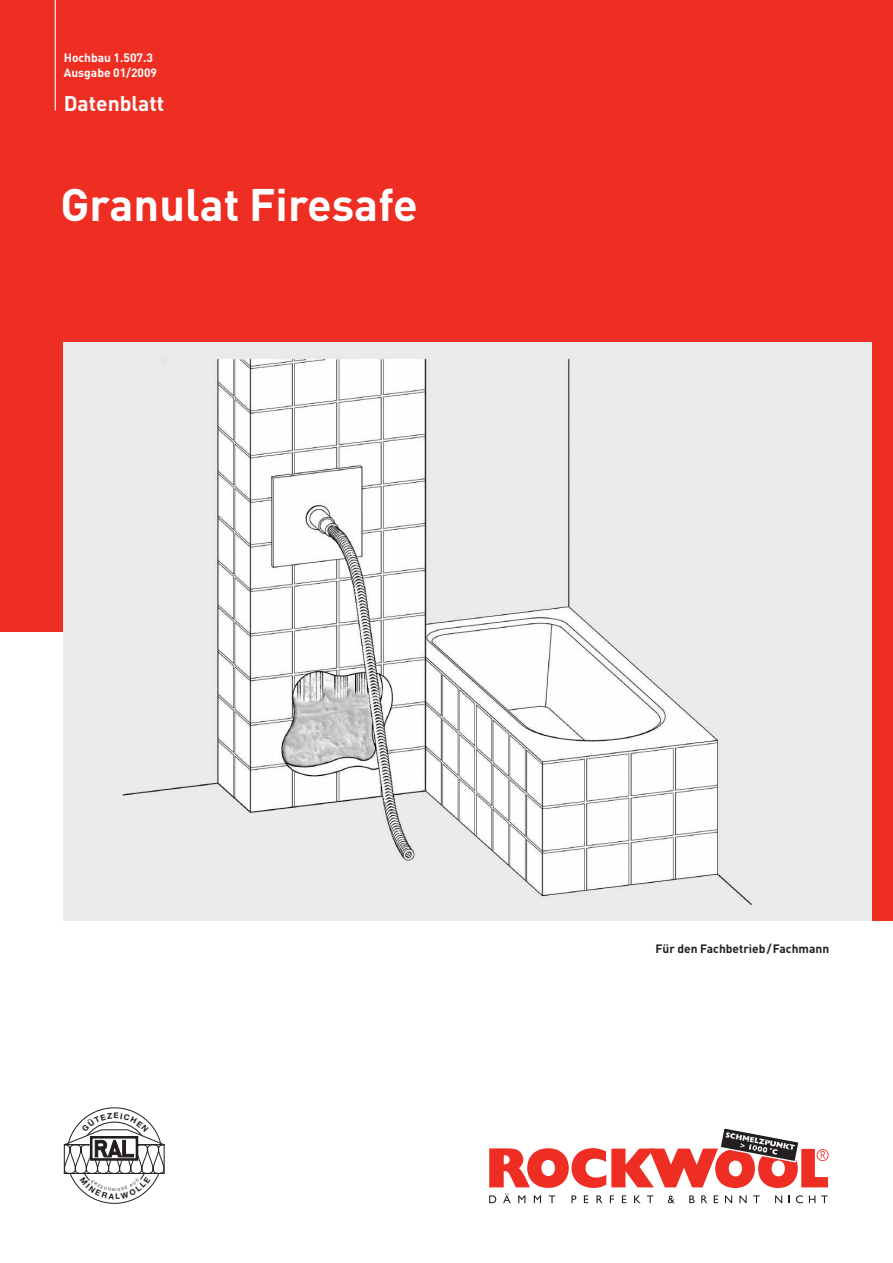
<style>
.page{position:relative;width:893px;height:1263px;background:#fff}
.page>*{position:absolute;margin:0;border:0;box-sizing:border-box;transform-origin:0 0}
.t1{font:700 45px "DIN";color:#fff}
.t2{font:700 21px "DIN";color:#fff}
.t3{font:700 12px/15px "DIN";color:#fff}
.t4{font:700 12px "DIN";color:#231f20}
</style>
<div class="page">
<div style="left:0;top:0;width:893px;height:631px;background:#ee2e22"></div>
<svg style="left:489px;top:1128px;width:340px;height:75px"></svg>
<div style="left:872px;top:631px;width:21px;height:290px;background:#ee2e22"></div>
<img style="left:64px;top:342px;width:808px;height:579px">
<hr style="left:55px;top:0;width:1px;height:111px;background:#fff">
<svg style="left:63px;top:1108px;width:102px;height:95px"></svg>
<p class="t3" style="left:64px;top:50px;width:95px">Hochbau 1.507.3<br>Ausgabe 01/2009</p>
<h2 class="t2" style="left:64px;top:91px;width:102px">Datenblatt</h2>
<h1 class="t1" style="left:60px;top:179px;width:359px">Granulat Firesafe</h1>
<p class="t4" style="left:656px;top:941px;width:175px">Für den Fachbetrieb/Fachmann</p>
</div>
